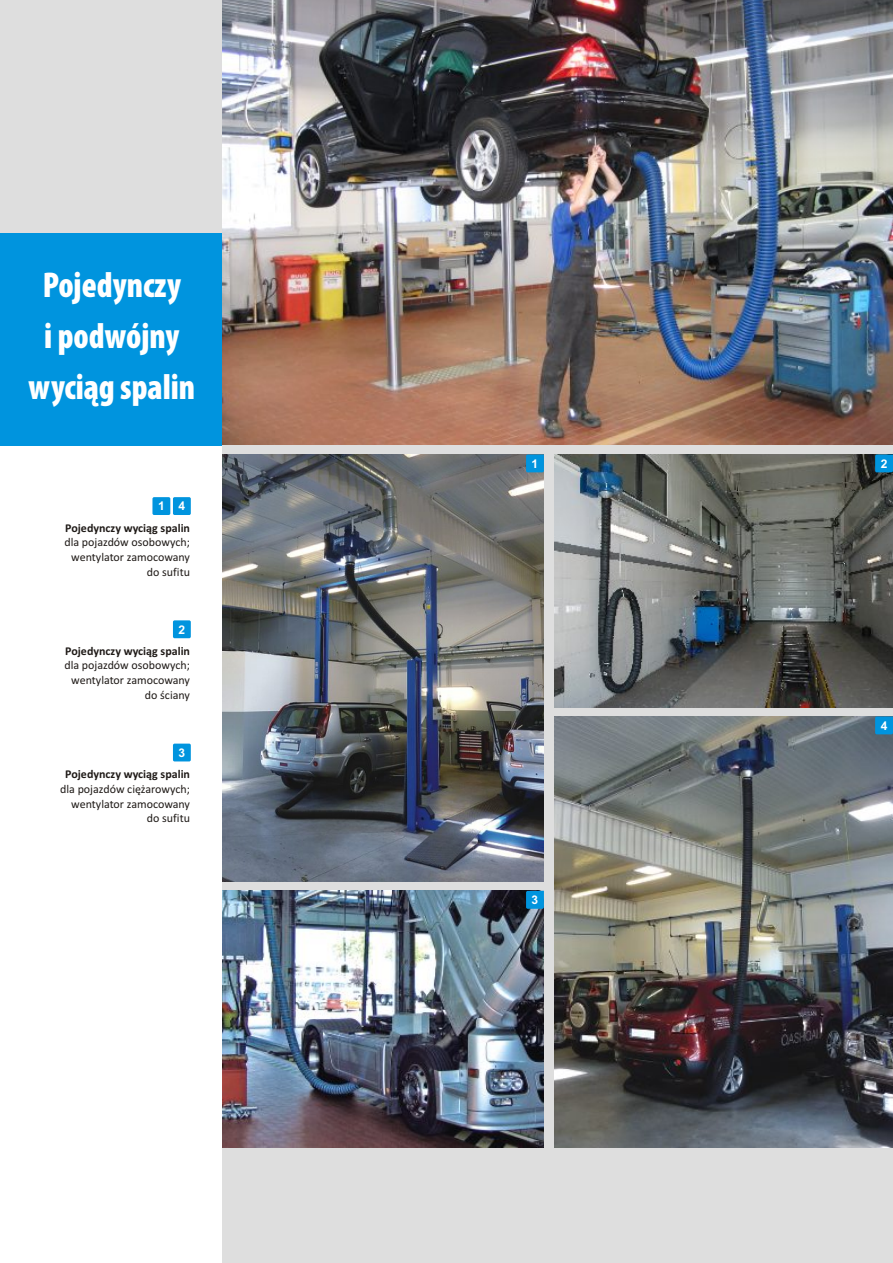
<style>
.page{position:relative;width:893px;height:1263px;background:#fff}
.page>*{position:absolute;margin:0;border:0;box-sizing:border-box;transform-origin:0 0}
.t1{font:900 condensed 36px/50.8px "Myriad Pro";color:#fff;text-align:center;scale:.94 1}
.t2{font:12px/14.7px "Calibri";color:#1f1a17;text-align:right}
.t3{font:700 12px "Calibri";color:#1f1a17}
.t4{font:700 12px "Arial";color:#fff}
</style>
<div class="page">
<div style="left:0;top:0;width:222px;height:233px;background:#dedede"></div>
<img style="left:222px;top:0;width:671px;height:445px">
<div style="left:0;top:233px;width:222px;height:212px;background:#0094de"></div>
<div style="left:222px;top:445px;width:671px;height:818px;background:#dedede"></div>
<img style="left:222px;top:454px;width:322px;height:427px">
<img style="left:554px;top:716px;width:339px;height:431px">
<img style="left:222px;top:891px;width:322px;height:256px">
<img style="left:554px;top:454px;width:339px;height:253px">
<div style="left:152px;top:497px;width:18px;height:18px;background:#0094de;border-radius:2px"></div>
<div style="left:173px;top:497px;width:18px;height:18px;background:#0094de;border-radius:2px"></div>
<div style="left:173px;top:620px;width:18px;height:18px;background:#0094de;border-radius:2px"></div>
<div style="left:173px;top:744px;width:18px;height:17px;background:#0094de;border-radius:2px"></div>
<svg style="left:526px;top:454px;width:18px;height:18px"></svg>
<svg style="left:875px;top:454px;width:18px;height:18px"></svg>
<svg style="left:875px;top:716px;width:18px;height:18px"></svg>
<svg style="left:526px;top:891px;width:18px;height:18px"></svg>
<h1 class="t1" style="left:28px;top:263px;width:179px">Pojedynczy<br>i podwójny wyciąg spalin</h1>
<p class="t4" style="left:158px;top:502px;width:29px">1 4</p>
<p class="t3" style="left:65px;top:523px;width:126px">Pojedynczy wyciąg spalin</p>
<p class="t2" style="left:64px;top:536px;width:127px">dla pojazdów osobowych; wentylator zamocowany do sufitu</p>
<p class="t4" style="left:179px;top:625px;width:8px">2</p>
<p class="t3" style="left:65px;top:646px;width:126px">Pojedynczy wyciąg spalin</p>
<p class="t2" style="left:64px;top:659px;width:127px">dla pojazdów osobowych; wentylator zamocowany do ściany</p>
<p class="t4" style="left:179px;top:748px;width:8px">3</p>
<p class="t3" style="left:65px;top:769px;width:126px">Pojedynczy wyciąg spalin</p>
<p class="t2" style="left:60px;top:782px;width:132px">dla pojazdów ciężarowych; wentylator zamocowany do sufitu</p>
<p class="t4" style="left:532px;top:459px;width:8px">1</p>
<p class="t4" style="left:881px;top:459px;width:8px">2</p>
<p class="t4" style="left:532px;top:895px;width:8px">3</p>
<p class="t4" style="left:881px;top:721px;width:8px">4</p>
</div>
